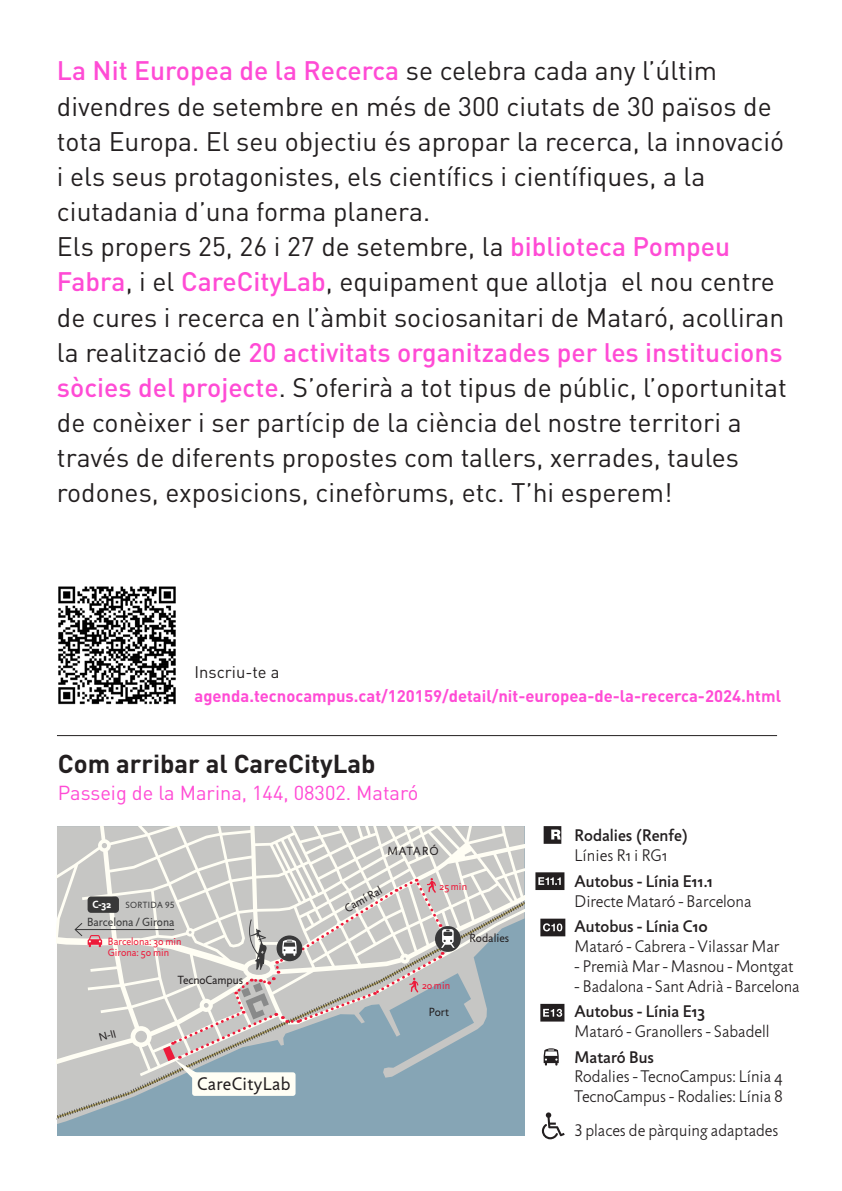
<style>
.page{position:relative;width:842px;height:1191px;background:#fff}
.page>*{position:absolute;margin:0;border:0;box-sizing:border-box;transform-origin:0 0}
.t1{font:26.4px/35.2px "DIN Pro";color:#231f20}
.t2{font:700 25.6px "DIN Pro";color:#231f20}
.t3{font:20px "DIN Pro";color:#ff4bd5}
.t4{font:18.6px "Jigsaw";letter-spacing:.02em;color:#231f20}
.t5{font:300 17px/19.8px "Jigsaw";color:#231f20}
.t6{font:500 17px "Jigsaw";color:#231f20}
.t7{font:700 16.6px "DIN Pro";color:#ff4bd5}
.t8{font:16.6px "DIN Pro";color:#231f20}
.t9{font:12px "Jigsaw";color:#231f20}
.t10{font:12px "Jigsaw";color:#383839}
.t11{font:11px "Jigsaw";color:#231f20}
.t12{font:10.6px/10.6px "Jigsaw";color:#ed1a3a}
.t13{font:700 10.6px "Jigsaw";color:#fff}
.t14{font:9px "Jigsaw";letter-spacing:.04em;color:#383839}
.s1{font-weight:500;color:#ff4bd5}
</style>
<div class="page">
<div style="left:57px;top:826px;width:468px;height:309px;background:#86a5b5"></div>
<svg style="left:57px;top:826px;width:468px;height:52px;background:#d4d3cf"></svg>
<svg style="left:544px;top:826px;width:17px;height:18px"></svg>
<svg style="left:544px;top:1048px;width:15px;height:17px"></svg>
<svg style="left:540px;top:918px;width:25px;height:18px"></svg>
<svg style="left:535px;top:872px;width:29px;height:18px"></svg>
<svg style="left:540px;top:1003px;width:24px;height:18px"></svg>
<hr style="left:57px;top:735px;width:720px;height:1px;background:#231f20">
<svg style="left:57px;top:878px;width:468px;height:240px"></svg>
<svg style="left:542px;top:1112px;width:23px;height:27px"></svg>
<img style="left:58px;top:586px;width:118px;height:119px">
<p class="t1" style="left:57px;top:52px;width:731px"><span class="s1">La Nit Europea de la Recerca</span> se celebra cada any l’últim divendres de setembre en més de 300 ciutats de 30 països de tota Europa. El seu objectiu és apropar la recerca, la innovació i els seus protagonistes, els científics i científiques, a la ciutadania d’una forma planera.<br>Els propers 25, 26 i 27 de setembre, la <span class="s1">biblioteca Pompeu Fabra</span>, i el <span class="s1">CareCityLab</span>, equipament que allotja el nou centre de cures i recerca en l’àmbit sociosanitari de Mataró, acolliran la realització de <span class="s1">20 activitats organitzades per les institucions sòcies del projecte</span>. S’oferirà a tot tipus de públic, l’oportunitat de conèixer i ser partícip de la ciència del nostre territori a través de diferents propostes com tallers, xerrades, taules rodones, exposicions, cinefòrums, etc. T’hi esperem!</p>
<p class="t8" style="left:194px;top:661px;width:87px">Inscriu-te a</p>
<p class="t7" style="left:194px;top:685px;width:588px">agenda.tecnocampus.cat/120159/detail/nit-europea-de-la-recerca-2024.html</p>
<p class="t2" style="left:58px;top:746px;width:319px">Com arribar al CareCityLab</p>
<p class="t3" style="left:58px;top:779px;width:362px">Passeig de la Marina, 144, 08302. Mataró</p>
<p class="t13" style="left:92px;top:897px;width:20px">C-32</p>
<p class="t14" style="left:126px;top:899px;width:50px">SORTIDA 95</p>
<p class="t10" style="left:87px;top:914px;width:89px">Barcelona / Girona</p>
<p class="t12" style="left:108px;top:936px;width:75px">Barcelona: 30 min<br>Girona: 50 min</p>
<p class="t11" style="left:98px;top:1031px;width:19px;rotate:-15deg">N-II</p>
<p class="t9" style="left:178px;top:972px;width:67px">TecnoCampus</p>
<p class="t4" style="left:197px;top:1073px;width:95px">CareCityLab</p>
<p class="t9" style="left:387px;top:844px;width:53px">MATARÓ</p>
<p class="t9" style="left:342px;top:903px;width:42px;rotate:-29deg">Camí Ral</p>
<p class="t12" style="left:440px;top:880px;width:29px">25 min</p>
<p class="t12" style="left:422px;top:980px;width:30px">20 min</p>
<p class="t9" style="left:429px;top:1005px;width:22px">Port</p>
<p class="t9" style="left:469px;top:931px;width:41px">Rodalies</p>
<p class="t6" style="left:575px;top:825px;width:115px">Rodalies (Renfe)</p>
<p class="t5" style="left:575px;top:845px;width:94px">Línies R1 i RG1</p>
<p class="t6" style="left:575px;top:871px;width:140px">Autobus - Línia E11.1</p>
<p class="t5" style="left:575px;top:891px;width:178px">Directe Mataró - Barcelona</p>
<p class="t6" style="left:575px;top:916px;width:135px">Autobus - Línia C10</p>
<p class="t5" style="left:575px;top:936px;width:206px">Mataró - Cabrera - Vilassar Mar</p>
<p class="t5" style="left:575px;top:956px;width:220px">- Premià Mar - Masnou - Montgat</p>
<p class="t5" style="left:575px;top:976px;width:227px">- Badalona - Sant Adrià - Barcelona</p>
<p class="t6" style="left:575px;top:1001px;width:132px">Autobus - Línia E13</p>
<p class="t5" style="left:575px;top:1021px;width:196px">Mataró - Granollers - Sabadell</p>
<p class="t6" style="left:575px;top:1046px;width:81px">Mataró Bus</p>
<p class="t5" style="left:575px;top:1066px;width:209px">Rodalies - TecnoCampus: Línia 4<br>TecnoCampus - Rodalies: Línia 8</p>
<p class="t5" style="left:575px;top:1120px;width:205px">3 places de pàrquing adaptades</p>
</div>
